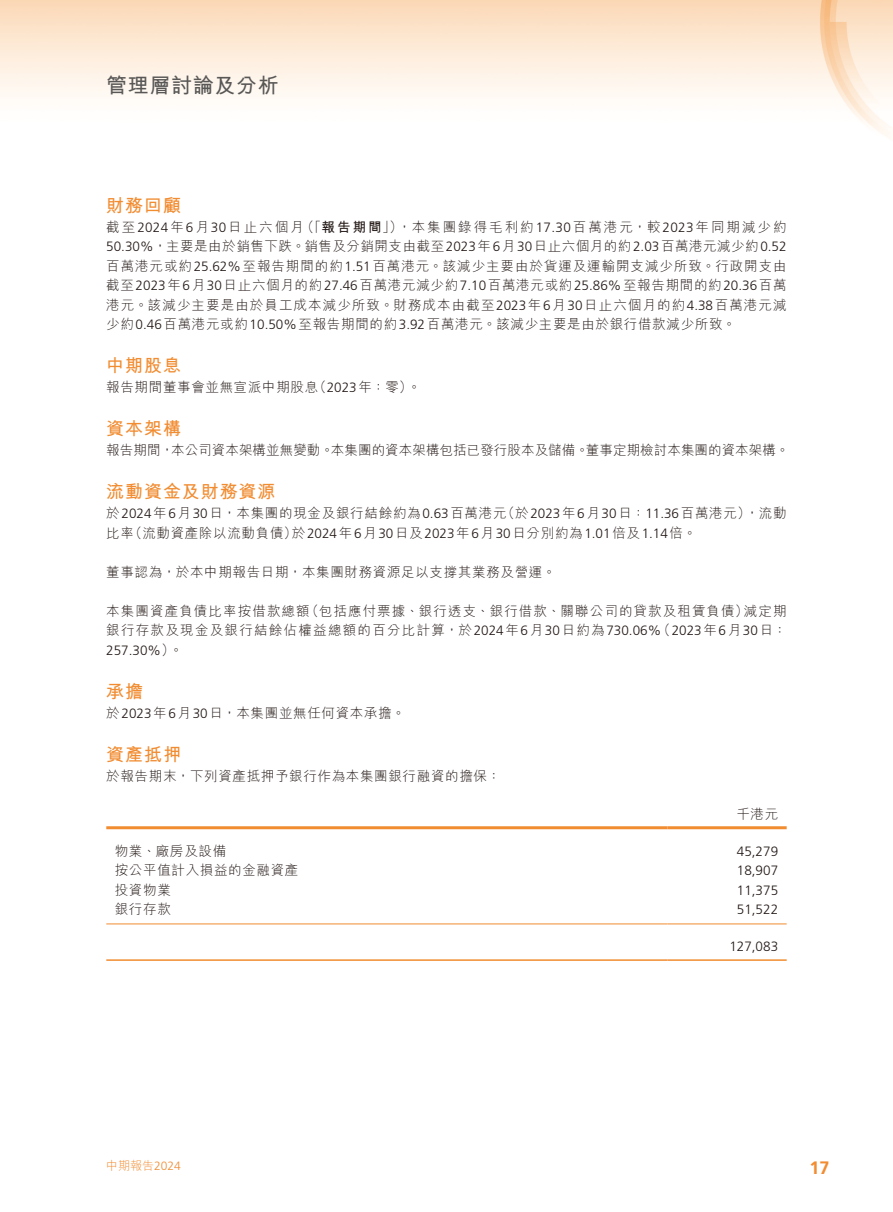
<style>
.page{position:relative;width:893px;height:1212px;background:#fff}
.page>*{position:absolute;margin:0;border:0;box-sizing:border-box;transform-origin:0 0}
.t1{font:700 21px "M Hei HK";letter-spacing:.03em;color:#595857}
.t2{font:700 18px "M Hei HK";letter-spacing:.05em;color:#f18c31}
.t3{font:700 18px "Frutiger LT Std";color:#f18c31}
.t4{font:300 13.5px/19.5px "M Hei HK";letter-spacing:.05em;color:#231916;text-align:justify}
.t5{font:300 13.5px/19.5px "M Hei HK";letter-spacing:.08em;color:#231916}
.t6{font:300 13.5px "M Hei HK";letter-spacing:.005em;color:#231916}
.t7{font:300 13.5px "Frutiger LT Std";color:#231916}
.t8{font:300 12px "M Hei HK";color:#f18c31}
.s1{font-family:"Frutiger LT Std"}
.s2{font-weight:700}
.s3{font-family:"M Hei HK"}
</style>
<div class="page">
<img style="left:0;top:0;width:893px;height:925px">
<hr style="left:106px;top:826px;width:562px;height:3px;background:#f18c31">
<hr style="left:668px;top:826px;width:119px;height:3px;background:#f18c31">
<hr style="left:106px;top:923px;width:562px;height:1px;background:#f18c31">
<hr style="left:668px;top:923px;width:119px;height:1px;background:#f18c31">
<hr style="left:106px;top:959px;width:562px;height:2px;background:#f18c31">
<hr style="left:668px;top:959px;width:119px;height:2px;background:#f18c31">
<h1 class="t1" style="left:106px;top:70px;width:174px">管理層討論及分析</h1>
<h2 class="t2" style="left:106px;top:192px;width:76px">財務回顧</h2>
<p class="t4" style="left:106px;top:217px;width:682px">截至<span class="s1">2024</span>年<span class="s1">6</span>月<span class="s1">30</span>日止六個月（「<span class="s2">報告期間</span>」），本集團錄得毛利約<span class="s1">17.30</span>百萬港元，較<span class="s1">2023</span>年同期減少約<span class="s1">50.30%</span>，主要是由於銷售下跌。銷售及分銷開支由截至<span class="s1">2023</span>年<span class="s1">6</span>月<span class="s1">30</span>日止六個月的約<span class="s1">2.03</span>百萬港元減少約<span class="s1">0.52</span>百萬港元或約<span class="s1">25.62%</span>至報告期間的約<span class="s1">1.51</span>百萬港元。該減少主要由於貨運及運輸開支減少所致。行政開支由截至<span class="s1">2023</span>年<span class="s1">6</span>月<span class="s1">30</span>日止六個月的約<span class="s1">27.46</span>百萬港元減少約<span class="s1">7.10</span>百萬港元或約<span class="s1">25.86%</span>至報告期間的約<span class="s1">20.36</span>百萬港元。該減少主要是由於員工成本減少所致。財務成本由截至<span class="s1">2023</span>年<span class="s1">6</span>月<span class="s1">30</span>日止六個月的約<span class="s1">4.38</span>百萬港元減少約<span class="s1">0.46</span>百萬港元或約<span class="s1">10.50%</span>至報告期間的約<span class="s1">3.92</span>百萬港元。該減少主要是由於銀行借款減少所致。</p>
<h2 class="t2" style="left:106px;top:352px;width:76px">中期股息</h2>
<p class="t4" style="left:106px;top:377px;width:316px">報告期間董事會並無宣派中期股息（<span class="s1">2023</span>年：零）。</p>
<h2 class="t2" style="left:106px;top:415px;width:76px">資本架構</h2>
<p class="t6" style="left:106px;top:443px;width:685px">報告期間，本公司資本架構並無變動。本集團的資本架構包括已發行股本及儲備。董事定期檢討本集團的資本架構。</p>
<h2 class="t2" style="left:106px;top:478px;width:171px">流動資金及財務資源</h2>
<p class="t4" style="left:106px;top:503px;width:682px">於<span class="s1">2024</span>年<span class="s1">6</span>月<span class="s1">30</span>日，本集團的現金及銀行結餘約為<span class="s1">0.63</span>百萬港元（於<span class="s1">2023</span>年<span class="s1">6</span>月<span class="s1">30</span>日：<span class="s1">11.36</span>百萬港元），流動比率（流動資產除以流動負債）於<span class="s1">2024</span>年<span class="s1">6</span>月<span class="s1">30</span>日及<span class="s1">2023</span>年<span class="s1">6</span>月<span class="s1">30</span>日分別約為<span class="s1">1.01</span>倍及<span class="s1">1.14</span>倍。</p>
<p class="t4" style="left:106px;top:562px;width:451px">董事認為，於本中期報告日期，本集團財務資源足以支撐其業務及營運。</p>
<p class="t5" style="left:106px;top:601px;width:682px">本集團資產負債比率按借款總額（包括應付票據、銀行透支、銀行借款、關聯公司的貸款及租賃負債）減定期銀行存款及現金及銀行結餘佔權益總額的百分比計算，於<span class="s1">2024</span>年<span class="s1">6</span>月<span class="s1">30</span>日約為<span class="s1">730.06%</span>（<span class="s1">2023</span>年<span class="s1">6</span>月<span class="s1">30</span>日：</p>
<p class="t7" style="left:106px;top:642px;width:78px">257.30%<span class="s3">）。</span></p>
<h2 class="t2" style="left:106px;top:678px;width:38px">承擔</h2>
<p class="t4" style="left:106px;top:703px;width:300px">於<span class="s1">2023</span>年<span class="s1">6</span>月<span class="s1">30</span>日，本集團並無任何資本承擔。</p>
<h2 class="t2" style="left:106px;top:741px;width:76px">資產抵押</h2>
<p class="t4" style="left:106px;top:766px;width:396px">於報告期末，下列資產抵押予銀行作為本集團銀行融資的擔保：</p>
<p class="t4" style="left:736px;top:804px;width:43px">千港元</p>
<p class="t4" style="left:115px;top:841px;width:113px">物業、廠房及設備</p>
<p class="t7" style="left:737px;top:843px;width:43px">45,279</p>
<p class="t4" style="left:115px;top:860px;width:185px">按公平值計入損益的金融資產</p>
<p class="t7" style="left:737px;top:863px;width:43px">18,907</p>
<p class="t4" style="left:115px;top:880px;width:58px">投資物業</p>
<p class="t7" style="left:737px;top:882px;width:43px">11,375</p>
<p class="t4" style="left:115px;top:899px;width:58px">銀行存款</p>
<p class="t7" style="left:737px;top:902px;width:43px">51,522</p>
<p class="t7" style="left:729px;top:938px;width:50px">127,083</p>
<p class="t8" style="left:106px;top:1159px;width:76px">中期報告<span class="s1">2024</span></p>
<h2 class="t3" style="left:810px;top:1157px;width:22px">17</h2>
</div>
